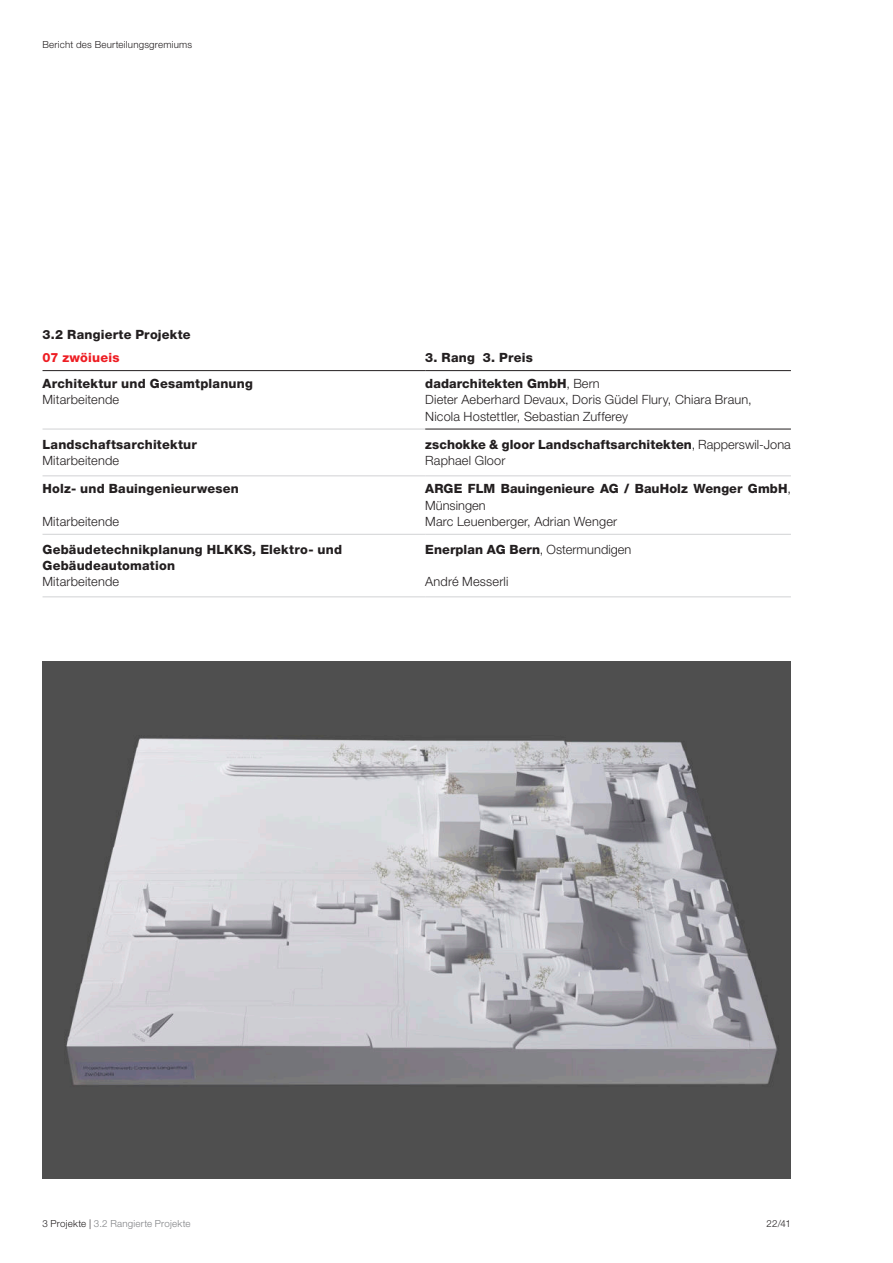
<style>
.page{position:relative;width:893px;height:1263px;background:#fff}
.page>*{position:absolute;margin:0;border:0;box-sizing:border-box;transform-origin:0 0}
.t1{font:800 12.75px/16.2px "Helvetica Neue LT Std";letter-spacing:.015em;color:#231f20}
.t2{font:300 12.75px/16.2px "Helvetica Neue LT Std";letter-spacing:.015em;color:#231f20}
.t3{font:800 12.75px "Helvetica Neue LT Std";letter-spacing:.015em;color:#ee1d23}
.t4{font:300 9.75px "Helvetica Neue LT Std";letter-spacing:.02em;color:#231f20}
.t5{font:300 9.75px "Helvetica Neue LT Std";letter-spacing:.02em;color:#808285}
.s1{font-weight:800}
.s2{font-weight:300}
.s3{color:#231f20}
</style>
<div class="page">
<hr style="left:43px;top:429px;width:382px;height:1px;background:#d1d2d4">
<hr style="left:43px;top:476px;width:382px;height:1px;background:#d1d2d4">
<hr style="left:425px;top:476px;width:366px;height:1px;background:#d1d2d4">
<hr style="left:43px;top:534px;width:382px;height:1px;background:#d1d2d4">
<hr style="left:425px;top:534px;width:366px;height:1px;background:#d1d2d4">
<hr style="left:43px;top:597px;width:382px;height:1px;background:#d1d2d4">
<hr style="left:425px;top:597px;width:366px;height:1px;background:#d1d2d4">
<hr style="left:43px;top:370px;width:382px;height:1px;background:#231f20">
<hr style="left:425px;top:370px;width:366px;height:1px;background:#231f20">
<hr style="left:425px;top:429px;width:366px;height:1px;background:#231f20">
<img style="left:43px;top:662px;width:748px;height:517px">
<p class="t4" style="left:43px;top:40px;width:151px">Bericht des Beurteilungsgremiums</p>
<p class="t1" style="left:43px;top:326px;width:150px">3.2 Rangierte Projekte</p>
<p class="t3" style="left:43px;top:351px;width:78px">07 zwöiueis</p>
<p class="t1" style="left:425px;top:349px;width:109px">3. Rang 3. Preis</p>
<p class="t1" style="left:43px;top:376px;width:212px">Architektur und Gesamtplanung</p>
<p class="t2" style="left:43px;top:393px;width:78px">Mitarbeitende</p>
<p class="t2" style="left:425px;top:376px;width:328px"><span class="s1">dadarchitekten GmbH</span>, Bern<br>Dieter Aeberhard Devaux, Doris Güdel Flury, Chiara Braun,<br>Nicola Hostettler, Sebastian Zufferey</p>
<p class="t1" style="left:43px;top:436px;width:156px">Landschaftsarchitektur</p>
<p class="t2" style="left:43px;top:453px;width:78px">Mitarbeitende</p>
<p class="t1" style="left:43px;top:481px;width:198px">Holz- und Bauingenieurwesen</p>
<p class="t2" style="left:43px;top:514px;width:78px">Mitarbeitende</p>
<p class="t1" style="left:43px;top:541px;width:301px">Gebäudetechnikplanung HLKKS, Elektro- und<br>Gebäudeautomation</p>
<p class="t2" style="left:43px;top:574px;width:78px">Mitarbeitende</p>
<p class="t1" style="left:425px;top:436px;width:367px">zschokke &amp; gloor Landschaftsarchitekten<span class="s2">, Rapperswil-Jona<br>Raphael Gloor</span></p>
<p class="t1" style="left:425px;top:481px;width:367px">ARGE FLM Bauingenieure AG / BauHolz Wenger GmbH<span class="s2">,<br>Münsingen<br>Marc Leuenberger, Adrian Wenger</span></p>
<p class="t1" style="left:425px;top:541px;width:208px">Enerplan AG Bern<span class="s2">, Ostermundigen</span></p>
<p class="t2" style="left:425px;top:574px;width:85px">André Messerli</p>
<p class="t5" style="left:43px;top:1219px;width:150px"><span class="s3">3 Projekte |</span> 3.2 Rangierte Projekte</p>
<p class="t4" style="left:767px;top:1219px;width:26px">22/41</p>
</div>
